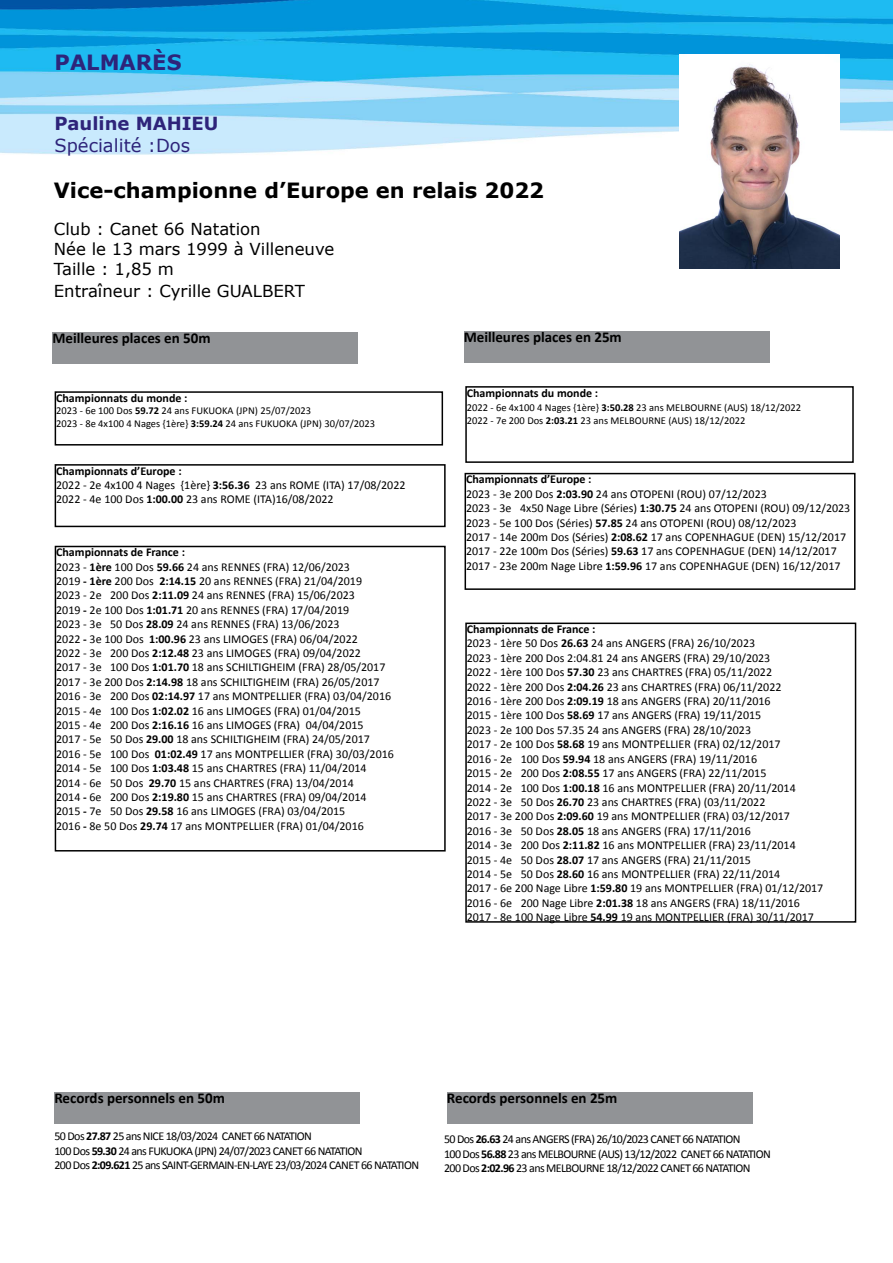
<style>
.page{position:relative;width:893px;height:1263px;background:#fff}
.page>*{position:absolute;margin:0;border:0;box-sizing:border-box;transform-origin:0 0}
.t1{font:700 21px "Verdana";color:#000}
.t2{font:700 21px "Verdana";color:#2e247a}
.t3{font:18px "Verdana";color:#2e247a}
.t4{font:700 18px "Verdana";color:#2e247a}
.t5{font:16.5px/19.8px "Verdana";color:#000}
.t6{font:700 15px "Calibri";color:#000}
.t7{font:12px/14.4px "Calibri";color:#000}
.t8{font:12px/14.4px "Calibri";letter-spacing:-.05em;color:#000}
.t9{font:700 12px "Calibri";color:#000}
.t10{font:10.5px/12.6px "Calibri";color:#000}
.s1{font-weight:700}
</style>
<div class="page">
<img style="left:1px;top:0;width:892px;height:1124px">
<img style="left:680px;top:54px;width:159px;height:214px">
<div style="left:55px;top:546px;width:391px;height:305px;border:2px solid #000"></div>
<div style="left:52px;top:332px;width:306px;height:32px;background:#919396"></div>
<div style="left:464px;top:331px;width:305px;height:31px;background:#919396"></div>
<div style="left:54px;top:1091px;width:306px;height:32px;background:#919396"></div>
<div style="left:447px;top:1091px;width:306px;height:32px;background:#919396"></div>
<div style="left:55px;top:464px;width:391px;height:63px;border:2px solid #000"></div>
<div style="left:465px;top:473px;width:390px;height:117px;border:2px solid #000"></div>
<div style="left:465px;top:622px;width:391px;height:301px;border:2px solid #000"></div>
<div style="left:465px;top:386px;width:389px;height:77px;border:2px solid #000"></div>
<div style="left:55px;top:391px;width:388px;height:55px;border:2px solid #000"></div>
<h1 class="t2" style="left:55px;top:49px;width:128px">PALMARÈS</h1>
<h2 class="t4" style="left:54px;top:112px;width:166px">Pauline MAHIEU</h2>
<h2 class="t3" style="left:54px;top:134px;width:137px">Spécialité :Dos</h2>
<h1 class="t1" style="left:54px;top:176px;width:492px">Vice-championne d’Europe en relais 2022</h1>
<h3 class="t5" style="left:54px;top:220px;width:282px">Club : Canet 66 Natation<br>Née le 13 mars 1999 à Villeneuve<br>Taille : 1,85 m</h3>
<h3 class="t5" style="left:54px;top:281px;width:253px">Entraîneur : Cyrille GUALBERT</h3>
<p class="t6" style="left:52px;top:328px;width:160px">Meilleures places en 50m</p>
<p class="t6" style="left:464px;top:326px;width:160px">Meilleures places en 25m</p>
<p class="t9" style="left:56px;top:389px;width:133px">Championnats du monde :</p>
<p class="t10" style="left:56px;top:404px;width:320px">2023 - 6e 100 Dos <span class="s1">59.72</span> 24 ans FUKUOKA (JPN) 25/07/2023<br>2023 - 8e 4x100 4 Nages {1ère} <span class="s1">3:59.24</span> 24 ans FUKUOKA (JPN) 30/07/2023</p>
<p class="t9" style="left:467px;top:384px;width:133px">Championnats du monde :</p>
<p class="t10" style="left:467px;top:401px;width:336px">2022 - 6e 4x100 4 Nages {1ère} <span class="s1">3:50.28</span> 23 ans MELBOURNE (AUS) 18/12/2022<br>2022 - 7e 200 Dos <span class="s1">2:03.21</span> 23 ans MELBOURNE (AUS) 18/12/2022</p>
<p class="t7" style="left:56px;top:463px;width:351px"><span class="s1">Championnats d’Europe :<br></span>2022 - 2e 4x100 4 Nages {1ère} <span class="s1">3:56.36</span> 23 ans ROME (ITA) 17/08/2022<br>2022 - 4e 100 Dos <span class="s1">1:00.00</span> 23 ans ROME (ITA)16/08/2022</p>
<p class="t7" style="left:466px;top:472px;width:386px"><span class="s1">Championnats d’Europe :<br></span>2023 - 3e 200 Dos <span class="s1">2:03.90</span> 24 ans OTOPENI (ROU) 07/12/2023<br>2023 - 3e 4x50 Nage Libre (Séries) <span class="s1">1:30.75</span> 24 ans OTOPENI (ROU) 09/12/2023<br>2023 - 5e 100 Dos (Séries) <span class="s1">57.85</span> 24 ans OTOPENI (ROU) 08/12/2023<br>2017 - 14e 200m Dos (Séries) <span class="s1">2:08.62</span> 17 ans COPENHAGUE (DEN) 15/12/2017<br>2017 - 22e 100m Dos (Séries) <span class="s1">59.63</span> 17 ans COPENHAGUE (DEN) 14/12/2017<br>2017 - 23e 200m Nage Libre <span class="s1">1:59.96</span> 17 ans COPENHAGUE (DEN) 16/12/2017</p>
<p class="t7" style="left:56px;top:544px;width:339px"><span class="s1">Championnats de France :<br></span>2023 - <span class="s1">1ère</span> 100 Dos <span class="s1">59.66</span> 24 ans RENNES (FRA) 12/06/2023<br>2019 <span class="s1">- 1ère</span> 200 Dos <span class="s1">2:14.15</span> 20 ans RENNES (FRA) 21/04/2019<br>2023 - 2e 200 Dos <span class="s1">2:11.09</span> 24 ans RENNES (FRA) 15/06/2023<br>2019 <span class="s1">-</span> 2e 100 Dos <span class="s1">1:01.71</span> 20 ans RENNES (FRA) 17/04/2019<br>2023 - 3e 50 Dos <span class="s1">28.09</span> 24 ans RENNES (FRA) 13/06/2023<br>2022 <span class="s1">-</span> 3e 100 Dos <span class="s1">1:00.96</span> 23 ans LIMOGES (FRA) 06/04/2022<br>2022 - 3e 200 Dos <span class="s1">2:12.48</span> 23 ans LIMOGES (FRA) 09/04/2022<br>2017 - 3e 100 Dos <span class="s1">1:01.70</span> 18 ans SCHILTIGHEIM (FRA) 28/05/2017<br>2017 - 3e 200 Dos <span class="s1">2:14.98</span> 18 ans SCHILTIGHEIM (FRA) 26/05/2017<br>2016 - 3e 200 Dos <span class="s1">02:14.97</span> 17 ans MONTPELLIER (FRA) 03/04/2016<br>2015 - 4e 100 Dos <span class="s1">1:02.02</span> 16 ans LIMOGES (FRA) 01/04/2015<br>2015 - 4e 200 Dos <span class="s1">2:16.16</span> 16 ans LIMOGES (FRA) 04/04/2015<br>2017 - 5e 50 Dos <span class="s1">29.00</span> 18 ans SCHILTIGHEIM (FRA) 24/05/2017<br>2016 - 5e 100 Dos <span class="s1">01:02.49</span> 17 ans MONTPELLIER (FRA) 30/03/2016<br>2014 - 5e 100 Dos <span class="s1">1:03.48</span> 15 ans CHARTRES (FRA) 11/04/2014<br>2014 - 6e 50 Dos <span class="s1">29.70</span> 15 ans CHARTRES (FRA) 13/04/2014<br>2014 <span class="s1">-</span> 6e 200 Dos <span class="s1">2:19.80</span> 15 ans CHARTRES (FRA) 09/04/2014<br>2015 <span class="s1">-</span> 7e 50 Dos <span class="s1">29.58</span> 16 ans LIMOGES (FRA) 03/04/2015<br>2016 <span class="s1">-</span> 8e 50 Dos <span class="s1">29.74</span> 17 ans MONTPELLIER (FRA) 01/04/2016</p>
<p class="t7" style="left:467px;top:621px;width:358px"><span class="s1">Championnats de France :<br></span>2023 - 1ère 50 Dos <span class="s1">26.63</span> 24 ans ANGERS (FRA) 26/10/2023<br>2023 - 1ère 200 Dos 2:04.81 24 ans ANGERS (FRA) 29/10/2023<br>2022 - 1ère 100 Dos <span class="s1">57.30</span> 23 ans CHARTRES (FRA) 05/11/2022<br>2022 - 1ère 200 Dos <span class="s1">2:04.26</span> 23 ans CHARTRES (FRA) 06/11/2022<br>2016 - 1ère 200 Dos <span class="s1">2:09.19</span> 18 ans ANGERS (FRA) 20/11/2016<br>2015 - 1ère 100 Dos <span class="s1">58.69</span> 17 ans ANGERS (FRA) 19/11/2015<br>2023 - 2e 100 Dos 57.35 24 ans ANGERS (FRA) 28/10/2023<br>2017 - 2e 100 Dos <span class="s1">58.68</span> 19 ans MONTPELLIER (FRA) 02/12/2017<br>2016 - 2e 100 Dos <span class="s1">59.94</span> 18 ans ANGERS (FRA) 19/11/2016<br>2015 - 2e 200 Dos <span class="s1">2:08.55</span> 17 ans ANGERS (FRA) 22/11/2015<br>2014 - 2e 100 Dos <span class="s1">1:00.18</span> 16 ans MONTPELLIER (FRA) 20/11/2014<br>2022 - 3e 50 Dos <span class="s1">26.70</span> 23 ans CHARTRES (FRA) (03/11/2022<br>2017 - 3e 200 Dos <span class="s1">2:09.60</span> 19 ans MONTPELLIER (FRA) 03/12/2017<br>2016 - 3e 50 Dos <span class="s1">28.05</span> 18 ans ANGERS (FRA) 17/11/2016<br>2014 - 3e 200 Dos <span class="s1">2:11.82</span> 16 ans MONTPELLIER (FRA) 23/11/2014<br>2015 - 4e 50 Dos <span class="s1">28.07</span> 17 ans ANGERS (FRA) 21/11/2015<br>2014 - 5e 50 Dos <span class="s1">28.60</span> 16 ans MONTPELLIER (FRA) 22/11/2014<br>2017 - 6e 200 Nage Libre <span class="s1">1:59.80</span> 19 ans MONTPELLIER (FRA) 01/12/2017<br>2016 - 6e 200 Nage Libre <span class="s1">2:01.38</span> 18 ans ANGERS (FRA) 18/11/2016<br>2017 - 8e 100 Nage Libre <span class="s1">54.99</span> 19 ans MONTPELLIER (FRA) 30/11/2017</p>
<p class="t6" style="left:54px;top:1087px;width:172px">Records personnels en 50m</p>
<p class="t6" style="left:447px;top:1087px;width:172px">Records personnels en 25m</p>
<p class="t8" style="left:54px;top:1128px;width:366px">50 Dos <span class="s1">27.87</span> 25 ans NICE 18/03/2024 CANET 66 NATATION<br>100 Dos <span class="s1">59.30</span> 24 ans FUKUOKA (JPN) 24/07/2023 CANET 66 NATATION<br>200 Dos <span class="s1">2:09.621</span> 25 ans SAINT-GERMAIN-EN-LAYE 23/03/2024 CANET 66 NATATION</p>
<p class="t8" style="left:444px;top:1131px;width:328px">50 Dos <span class="s1">26.63</span> 24 ans ANGERS (FRA) 26/10/2023 CANET 66 NATATION<br>100 Dos <span class="s1">56.88</span> 23 ans MELBOURNE (AUS) 13/12/2022 CANET 66 NATATION<br>200 Dos <span class="s1">2:02.96</span> 23 ans MELBOURNE 18/12/2022 CANET 66 NATATION</p>
</div>
